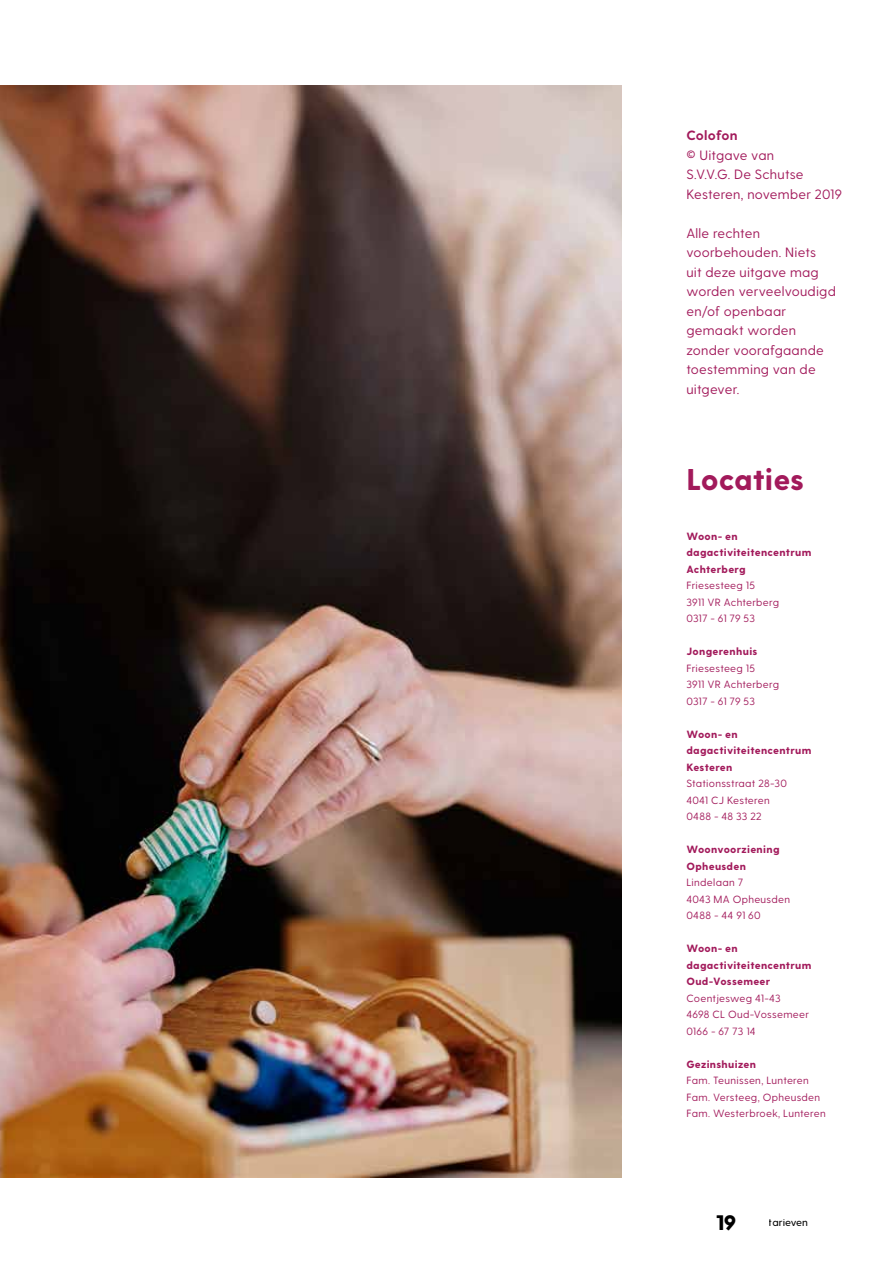
<style>
.page{position:relative;width:893px;height:1263px;background:#fff}
.page>*{position:absolute;margin:0;border:0;box-sizing:border-box;transform-origin:0 0}
.t1{font:800 30px "Greycliff CF";letter-spacing:-.005em;color:#a21a5b}
.t2{font:800 21px "Greycliff CF";color:#000}
.t3{font:13.5px/19.5px "Greycliff CF";letter-spacing:.02em;color:#a21a5b}
.t4{font:700 13.5px "Greycliff CF";letter-spacing:.01em;color:#a21a5b}
.t5{font:10.5px/16.5px "Greycliff CF";letter-spacing:.025em;color:#a21a5b}
.t6{font:800 10.5px/16.5px "Greycliff CF";letter-spacing:.025em;color:#a21a5b}
.t7{font:500 10.5px "Greycliff CF";color:#000}
</style>
<div class="page">
<img style="left:0;top:85px;width:622px;height:1093px">
<p class="t4" style="left:686px;top:127px;width:53px">Colofon</p>
<p class="t3" style="left:686px;top:145px;width:157px">© Uitgave van<br>S.V.V.G. De Schutse<br>Kesteren, november 2019</p>
<p class="t3" style="left:686px;top:223px;width:151px">Alle rechten voorbehouden. Niets<br>uit deze uitgave mag worden verveelvoudigd en/of openbaar gemaakt worden zonder voorafgaande toestemming van de uitgever.</p>
<h1 class="t1" style="left:686px;top:462px;width:119px">Locaties</h1>
<p class="t6" style="left:686px;top:528px;width:127px">Woon- en dagactiviteitencentrum<br>Achterberg</p>
<p class="t5" style="left:686px;top:577px;width:94px">Friesesteeg 15<br>3911 VR Achterberg<br>0317 - 61 79 53</p>
<p class="t6" style="left:686px;top:644px;width:73px">Jongerenhuis</p>
<p class="t5" style="left:686px;top:660px;width:94px">Friesesteeg 15<br>3911 VR Achterberg<br>0317 - 61 79 53</p>
<p class="t6" style="left:686px;top:726px;width:127px">Woon- en dagactiviteitencentrum<br>Kesteren</p>
<p class="t5" style="left:686px;top:775px;width:102px">Stationsstraat 28-30<br>4041 CJ Kesteren<br>0488 - 48 33 22</p>
<p class="t6" style="left:686px;top:841px;width:95px">Woonvoorziening<br>Opheusden</p>
<p class="t5" style="left:686px;top:874px;width:105px">Lindelaan 7<br>4043 MA Opheusden<br>0488 - 44 91 60</p>
<p class="t6" style="left:686px;top:940px;width:127px">Woon- en dagactiviteitencentrum<br>Oud-Vossemeer</p>
<p class="t5" style="left:686px;top:990px;width:124px">Coentjesweg 41-43<br>4698 CL Oud-Vossemeer<br>0166 - 67 73 14</p>
<p class="t6" style="left:686px;top:1056px;width:71px">Gezinshuizen</p>
<p class="t5" style="left:686px;top:1072px;width:141px">Fam. Teunissen, Lunteren<br>Fam. Versteeg, Opheusden<br>Fam. Westerbroek, Lunteren</p>
<h2 class="t2" style="left:715px;top:1210px;width:22px">19</h2>
<p class="t7" style="left:769px;top:1216px;width:40px">tarieven</p>
</div>
